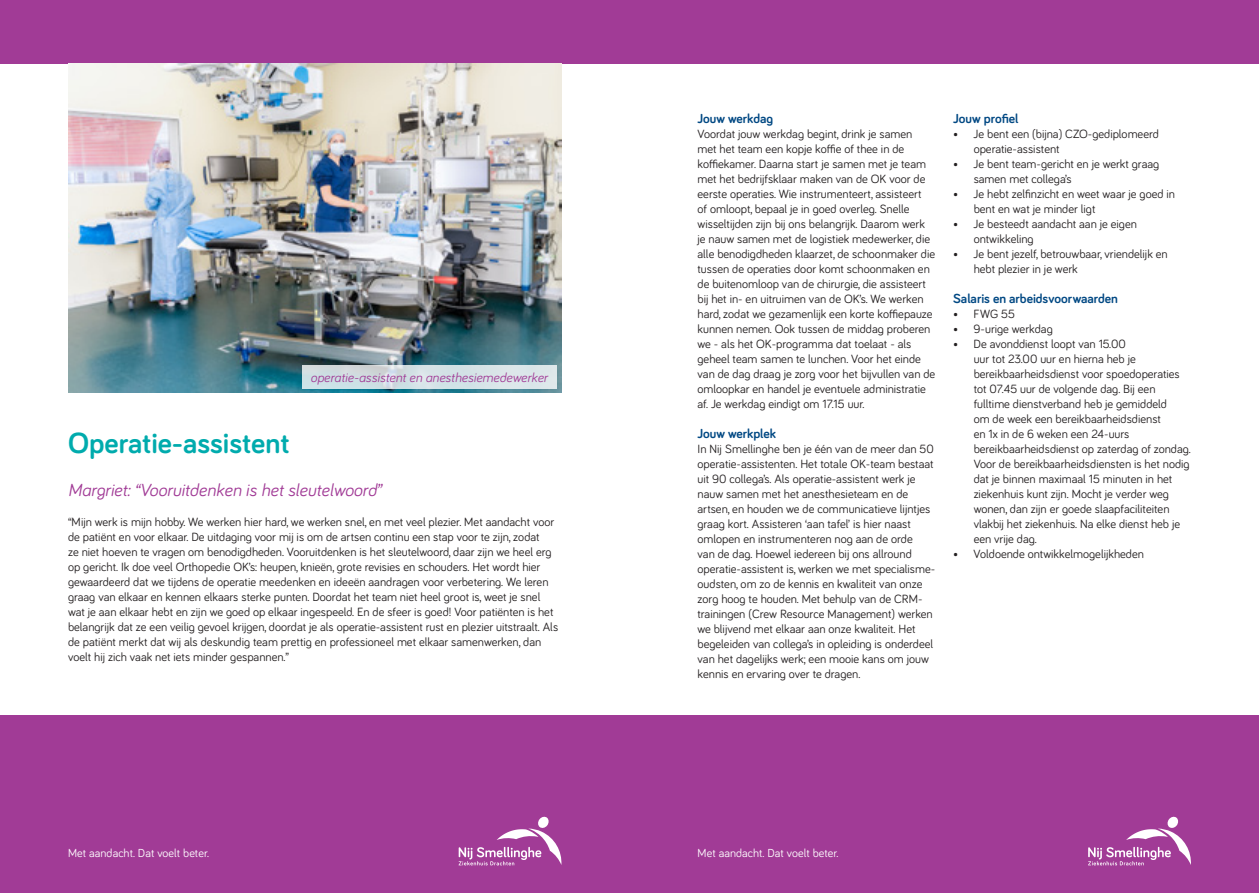
<style>
.page{position:relative;width:1259px;height:893px;background:#fff}
.page>*{position:absolute;margin:0;border:0;box-sizing:border-box;transform-origin:0 0}
.Funcie{font:700 30px "Bariol";color:#00abad}
.quote{font:italic 18px "Bariol";color:#a13b96}
.Bold{font:700 13.5px "Bariol";color:#004883}
.quote-2{font:italic 13.5px "Bariol";color:#a13b96}
.Plat{font:12.3px/15px "Bariol";color:#231f20}
.t1{font:12px "Bariol";letter-spacing:.005em;color:#fff}
</style>
<div class="page">
<div style="left:629px;top:0;width:630px;height:893px;background:#a13b96"></div>
<div style="left:0;top:0;width:629px;height:893px;background:#a13b96"></div>
<div style="left:0;top:64px;width:1259px;height:650px;background:#fff"></div>
<img style="left:68px;top:64px;width:493px;height:329px">
<svg style="left:302px;top:365px;width:254px;height:24px;background:#d4e1e5"></svg>
<svg style="left:458px;top:817px;width:103px;height:48px"></svg>
<svg style="left:1088px;top:817px;width:103px;height:48px"></svg>
<p class="quote-2" style="left:310px;top:369px;width:239px">operatie-assistent en anesthesiemedewerker</p>
<p class="Funcie" style="left:68px;top:422px;width:223px">Operatie-assistent</p>
<p class="quote" style="left:68px;top:478px;width:315px">Margriet: “Vooruitdenken is het sleutelwoord”</p>
<p class="Plat" style="left:68px;top:514px;width:492px">“Mijn werk is mijn hobby. We werken hier hard, we werken snel, en met veel plezier. Met aandacht voor de patiënt en voor elkaar. De uitdaging voor mij is om de artsen continu een stap voor te zijn, zodat<br>ze niet hoeven te vragen om benodigdheden. Vooruitdenken is het sleutelwoord, daar zijn we heel erg op gericht. Ik doe veel Orthopedie OK’s: heupen, knieën, grote revisies en schouders. Het wordt hier gewaardeerd dat we tijdens de operatie meedenken en ideeën aandragen voor verbetering. We leren graag van elkaar en kennen elkaars sterke punten. Doordat het team niet heel groot is, weet je snel wat je aan elkaar hebt en zijn we goed op elkaar ingespeeld. En de sfeer is goed! Voor patiënten is het belangrijk dat ze een veilig gevoel krijgen, doordat je als operatie-assistent rust en plezier uitstraalt. Als de patiënt merkt dat wij als deskundig team prettig en professioneel met elkaar samenwerken, dan voelt hij zich vaak net iets minder gespannen.”</p>
<p class="Bold" style="left:697px;top:109px;width:77px">Jouw werkdag</p>
<p class="Plat" style="left:697px;top:125px;width:239px">Voordat jouw werkdag begint, drink je samen<br>met het team een kopje koffie of thee in de koffiekamer. Daarna start je samen met je team met het bedrijfsklaar maken van de OK voor de eerste operaties. Wie instrumenteert, assisteert<br>of omloopt, bepaal je in goed overleg. Snelle wisseltijden zijn bij ons belangrijk. Daarom werk je nauw samen met de logistiek medewerker, die alle benodigdheden klaarzet, de schoonmaker die tussen de operaties door komt schoonmaken en de buitenomloop van de chirurgie, die assisteert bij het in- en uitruimen van de OK’s. We werken hard, zodat we gezamenlijk een korte koffiepauze kunnen nemen. Ook tussen de middag proberen we - als het OK-programma dat toelaat - als geheel team samen te lunchen. Voor het einde van de dag draag je zorg voor het bijvullen van de omloopkar en handel je eventuele administratie af. Je werkdag eindigt om 17.15 uur.</p>
<p class="Bold" style="left:697px;top:424px;width:80px">Jouw werkplek</p>
<p class="Plat" style="left:697px;top:440px;width:239px">In Nij Smellinghe ben je één van de meer dan 50 operatie-assistenten. Het totale OK-team bestaat uit 90 collega’s. Als operatie-assistent werk je nauw samen met het anesthesieteam en de artsen, en houden we de communicatieve lijntjes graag kort. Assisteren ‘aan tafel’ is hier naast omlopen en instrumenteren nog aan de orde<br>van de dag. Hoewel iedereen bij ons allround operatie-assistent is, werken we met specialisme&shy;oudsten, om zo de kennis en kwaliteit van onze zorg hoog te houden. Met behulp van de CRM&shy;trainingen (Crew Resource Management) werken we blijvend met elkaar aan onze kwaliteit. Het begeleiden van collega’s in opleiding is onderdeel van het dagelijks werk; een mooie kans om jouw kennis en ervaring over te dragen.</p>
<p class="Bold" style="left:953px;top:109px;width:67px">Jouw profiel</p>
<p class="Plat" style="left:973px;top:125px;width:187px;text-indent:-20px">• Je bent een (bijna) CZO-gediplomeerd operatie-assistent</p>
<p class="Plat" style="left:973px;top:155px;width:187px;text-indent:-20px">• Je bent team-gericht en je werkt graag samen met collega’s</p>
<p class="Plat" style="left:973px;top:185px;width:203px;text-indent:-20px">• Je hebt zelfinzicht en weet waar je goed in bent en wat je minder ligt</p>
<p class="Plat" style="left:973px;top:215px;width:165px;text-indent:-20px">• Je besteedt aandacht aan je eigen ontwikkeling</p>
<p class="Plat" style="left:973px;top:245px;width:196px;text-indent:-20px">• Je bent jezelf, betrouwbaar, vriendelijk en hebt plezier in je werk</p>
<p class="Bold" style="left:953px;top:289px;width:166px">Salaris en arbeidsvoorwaarden</p>
<p class="Plat" style="left:953px;top:305px;width:63px">• FWG 55</p>
<p class="Plat" style="left:953px;top:320px;width:101px">• 9-urige werkdag</p>
<p class="Plat" style="left:973px;top:335px;width:219px;text-indent:-20px">• De avonddienst loopt van 15.00<br>uur tot 23.00 uur en hierna heb je bereikbaarheidsdienst voor spoedoperaties tot 07.45 uur de volgende dag. Bij een fulltime dienstverband heb je gemiddeld<br>om de week een bereikbaarheidsdienst<br>en 1x in de 6 weken een 24-uurs bereikbaarheidsdienst op zaterdag of zondag.<br>Voor de bereikbaarheidsdiensten is het nodig dat je binnen maximaal 15 minuten in het ziekenhuis kunt zijn. Mocht je verder weg wonen, dan zijn er goede slaapfaciliteiten vlakbij het ziekenhuis. Na elke dienst heb je een vrije dag.</p>
<p class="Plat" style="left:953px;top:545px;width:192px">• Voldoende ontwikkelmogelijkheden</p>
<p class="t1" style="left:68px;top:845px;width:142px">Met aandacht. Dat voelt beter.</p>
<p class="t1" style="left:697px;top:845px;width:142px">Met aandacht. Dat voelt beter.</p>
</div>
